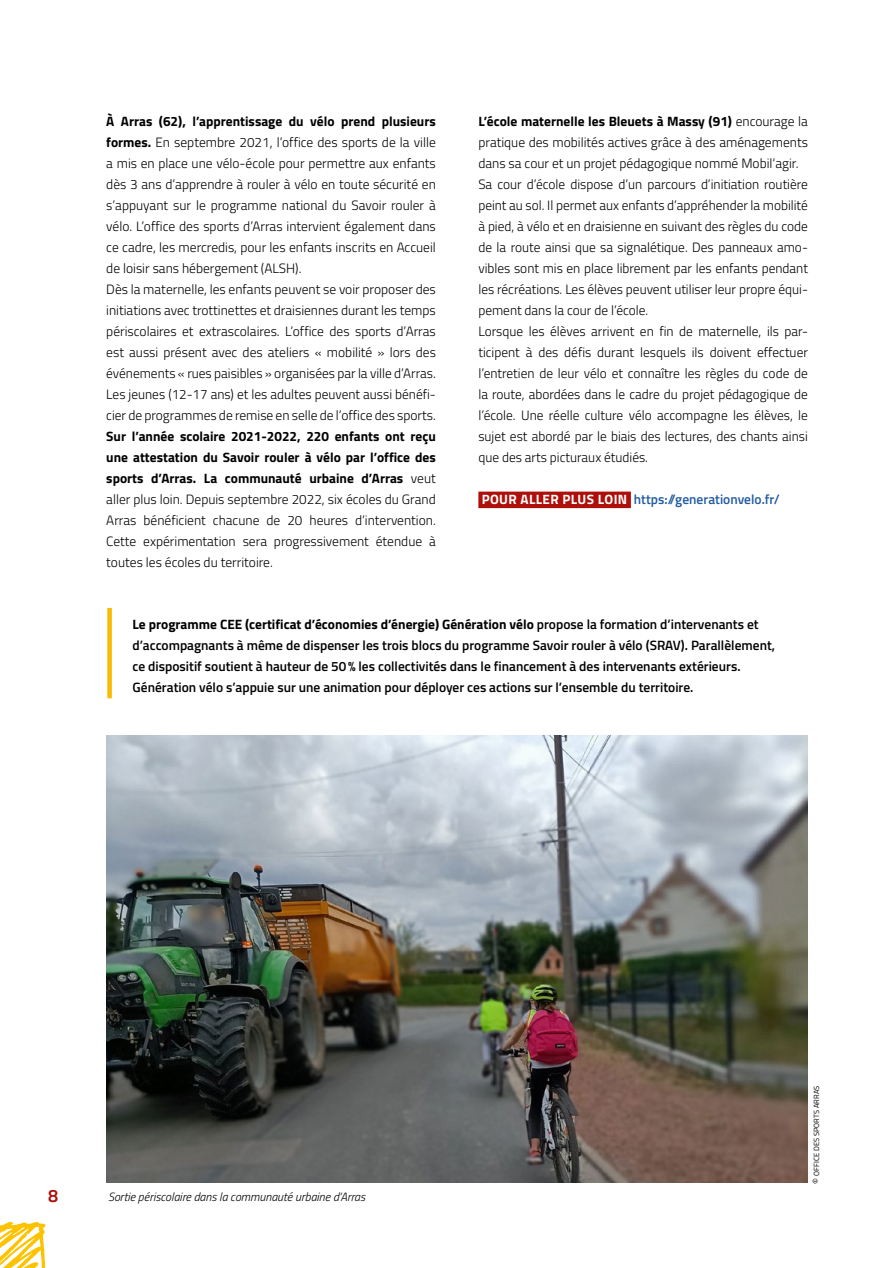
<style>
.page{position:relative;width:893px;height:1268px;background:#fff}
.page>*{position:absolute;margin:0;border:0;box-sizing:border-box;transform-origin:0 0}
.t1{font:600 18px "Titillium Web";color:#ae0f0a}
.t2{font:300 13.5px/21px "Titillium Web";color:#000}
.t3{font:600 13.5px/21px "Titillium Web";color:#000}
.t4{font:600 13.5px "Titillium Web";color:#225ba0}
.t5{font:italic 300 12px "Titillium Web";color:#000}
.t6{font:7.5px "Titillium Web";letter-spacing:.01em;color:#000}
.s1{font-weight:700}
.s2{font-weight:700;color:#fff}
.s3{font-size:9px}
</style>
<div class="page">
<svg style="left:0;top:1221px;width:46px;height:46px"></svg>
<div style="left:478px;top:491px;width:153px;height:17px;background:#ae0f0a"></div>
<div style="left:107px;top:607px;width:5px;height:91px;background:#fbba00"></div>
<img style="left:106px;top:735px;width:702px;height:447px">
<p class="t2" style="left:106px;top:110px;width:331px"><span class="s1">À Arras (62), l’apprentissage du vélo prend plusieurs formes.</span> En septembre 2021, l’office des sports de la ville a mis en place une vélo-école pour permettre aux enfants dès 3 ans d’apprendre à rouler à vélo en toute sécurité en s’appuyant sur le programme national du Savoir rouler à vélo. L’office des sports d’Arras intervient également dans ce cadre, les mercredis, pour les enfants inscrits en Accueil de loisir sans hébergement (ALSH).<br>Dès la maternelle, les enfants peuvent se voir proposer des initiations avec trottinettes et draisiennes durant les temps périscolaires et extrascolaires. L’office des sports d’Arras est aussi présent avec des ateliers « mobilité » lors des événements « rues paisibles » organisées par la ville d’Arras.<br>Les jeunes (12-17 ans) et les adultes peuvent aussi bénéfi&shy;cier de programmes de remise en selle de l’office des sports.</p>
<p class="t2" style="left:106px;top:425px;width:331px;text-align:justify"><span class="s1">Sur l’année scolaire 2021-2022, 220 enfants ont reçu une attestation du Savoir rouler à vélo par l’office des sports d’Arras. La communauté urbaine d’Arras</span> veut aller plus loin. Depuis septembre 2022, six écoles du Grand Arras bénéficient chacune de 20 heures d’intervention.<br>Cette expérimentation sera progressivement étendue à toutes les écoles du territoire.</p>
<p class="t2" style="left:478px;top:110px;width:331px"><span class="s1">L’école maternelle les Bleuets à Massy (91)</span> encourage la pratique des mobilités actives grâce à des aménagements dans sa cour et un projet pédagogique nommé Mobil‘agir.<br>Sa cour d’école dispose d’un parcours d’initiation routière peint au sol. Il permet aux enfants d’appréhender la mobilité à pied, à vélo et en draisienne en suivant des règles du code de la route ainsi que sa signalétique. Des panneaux amo&shy;vibles sont mis en place librement par les enfants pendant les récréations. Les élèves peuvent utiliser leur propre équi&shy;pement dans la cour de l’école.<br>Lorsque les élèves arrivent en fin de maternelle, ils par&shy;ticipent à des défis durant lesquels ils doivent effectuer l’entretien de leur vélo et connaître les règles du code de la route, abordées dans le cadre du projet pédagogique de l’école. Une réelle culture vélo accompagne les élèves, le sujet est abordé par le biais des lectures, des chants ainsi que des arts picturaux étudiés.</p>
<p class="t4" style="left:482px;top:489px;width:300px"><span class="s2">POUR ALLER PLUS LOIN</span> https://generationvelo.fr/</p>
<p class="t3" style="left:133px;top:613px;width:644px"><span class="s1">Le programme CEE (certificat d’économies d’énergie) Génération vélo</span> propose la formation d’intervenants et d’accompagnants à même de dispenser les trois blocs du programme Savoir rouler à vélo (SRAV). Parallèlement, ce dispositif soutient à hauteur de 50% les collectivités dans le financement à des intervenants extérieurs.<br>Génération vélo s’appuie sur une animation pour déployer ces actions sur l’ensemble du territoire.</p>
<h1 class="t1" style="left:48px;top:1181px;width:12px">8</h1>
<p class="t5" style="left:108px;top:1187px;width:259px">Sortie périscolaire dans la communauté urbaine d’Arras</p>
<p class="t6" style="left:811px;top:1183px;width:99px;rotate:-90deg"><span class="s3">©</span> OFFICE DES SPORTS ARRAS</p>
</div>
